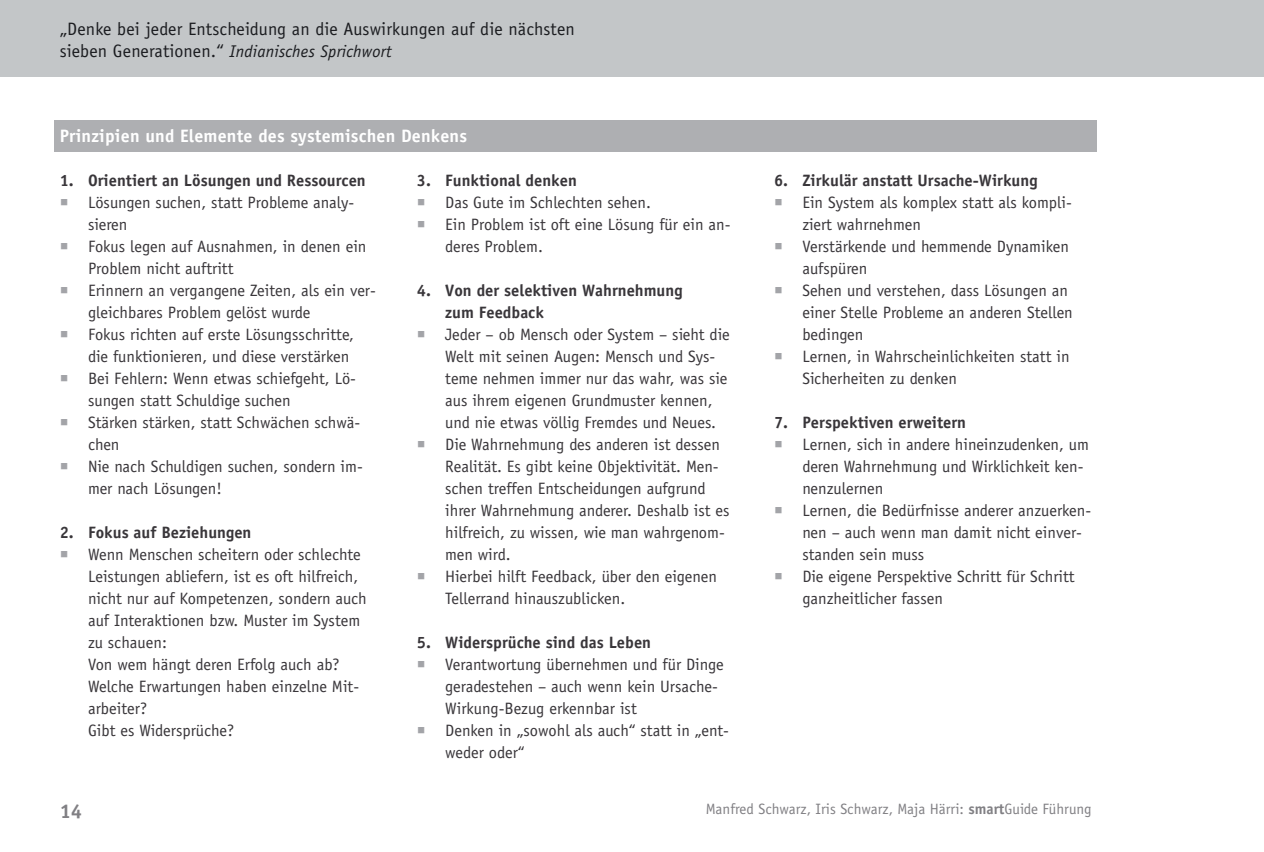
<style>
.page{position:relative;width:1264px;height:852px;background:#fff}
.page>*{position:absolute;margin:0;border:0;box-sizing:border-box;transform-origin:0 0}
.t1{font:700 20px "Officina Sans";color:#818084}
.t2{font:18px "Officina Sans";letter-spacing:.01em;color:#1b1c20}
.t3{font:700 18px "Officina Sans";letter-spacing:.01em;color:#fff}
.t4{font:italic 17px "Officina Sans";letter-spacing:.01em;color:#1b1c20}
.t5{font:16.4px/22px "Officina Sans";color:#39363a}
.t6{font:700 16.4px/22px "Officina Sans";color:#39363a}
.t7{font:15px "Officina Sans";color:#818084}
.s1{font-style:normal;font-size:18px}
.s2{font-weight:700}
</style>
<div class="page">
<div style="left:768px;top:120px;width:329px;height:32px;background:#aeafb2"></div>
<div style="left:0;top:0;width:1256px;height:77px;background:#c3c6c8"></div>
<div style="left:1256px;top:0;width:8px;height:77px;background:#c3c6c8"></div>
<div style="left:54px;top:120px;width:329px;height:32px;background:#aeafb2"></div>
<div style="left:371px;top:120px;width:403px;height:32px;background:#aeafb2"></div>
<p class="t2" style="left:60px;top:22px;width:517px">„Denke bei jeder Entscheidung an die Auswirkungen auf die nächsten</p>
<p class="t4" style="left:60px;top:45px;width:334px"><span class="s1">sieben Generationen.“</span> Indianisches Sprichwort</p>
<p class="t3" style="left:60px;top:129px;width:409px">Prinzipien und Elemente des systemischen Denkens</p>
<p class="t6" style="left:60px;top:171px;width:308px">1. Orientiert an Lösungen und Ressourcen</p>
<p class="t5" style="left:88px;top:193px;width:289px">Lösungen suchen, statt Probleme analy&shy;sieren<br>Fokus legen auf Ausnahmen, in denen ein<br>Problem nicht auftritt<br>Erinnern an vergangene Zeiten, als ein ver&shy;gleichbares Problem gelöst wurde<br>Fokus richten auf erste Lösungsschritte, die funktionieren, und diese verstärken<br>Bei Fehlern: Wenn etwas schiefgeht, Lö&shy;sungen statt Schuldige suchen<br>Stärken stärken, statt Schwächen schwä&shy;chen<br>Nie nach Schuldigen suchen, sondern im&shy;mer nach Lösungen!</p>
<p class="t6" style="left:60px;top:523px;width:193px">2. Fokus auf Beziehungen</p>
<p class="t5" style="left:88px;top:545px;width:280px">Wenn Menschen scheitern oder schlechte<br>Leistungen abliefern, ist es oft hilfreich, nicht nur auf Kompetenzen, sondern auch auf Interaktionen bzw. Muster im System zu schauen:<br>Von wem hängt deren Erfolg auch ab?<br>Welche Erwartungen haben einzelne Mit&shy;arbeiter?<br>Gibt es Widersprüche?</p>
<p class="t6" style="left:417px;top:171px;width:162px">3. Funktional denken</p>
<p class="t5" style="left:445px;top:193px;width:287px">Das Gute im Schlechten sehen.<br>Ein Problem ist oft eine Lösung für ein an&shy;deres Problem.</p>
<p class="t6" style="left:445px;top:281px;width:239px;text-indent:-28px">4. Von der selektiven Wahrnehmung zum Feedback</p>
<p class="t5" style="left:445px;top:325px;width:286px">Jeder – ob Mensch oder System – sieht die Welt mit seinen Augen: Mensch und Sys&shy;teme nehmen immer nur das wahr, was sie aus ihrem eigenen Grundmuster kennen, und nie etwas völlig Fremdes und Neues.<br>Die Wahrnehmung des anderen ist dessen Realität. Es gibt keine Objektivität. Men&shy;schen treffen Entscheidungen aufgrund ihrer Wahrnehmung anderer. Deshalb ist es hilfreich, zu wissen, wie man wahrgenom&shy;men wird.<br>Hierbei hilft Feedback, über den eigenen Tellerrand hinauszublicken.</p>
<p class="t6" style="left:417px;top:633px;width:236px">5. Widersprüche sind das Leben</p>
<p class="t5" style="left:445px;top:655px;width:285px">Verantwortung übernehmen und für Dinge geradestehen – auch wenn kein Ursache-<br>Wirkung-Bezug erkennbar ist<br>Denken in „sowohl als auch“ statt in „ent&shy;weder oder“</p>
<p class="t6" style="left:774px;top:171px;width:265px">6. Zirkulär anstatt Ursache-Wirkung</p>
<p class="t5" style="left:802px;top:193px;width:272px">Ein System als komplex statt als kompli&shy;ziert wahrnehmen<br>Verstärkende und hemmende Dynamiken aufspüren<br>Sehen und verstehen, dass Lösungen an einer Stelle Probleme an anderen Stellen bedingen<br>Lernen, in Wahrscheinlichkeiten statt in<br>Sicherheiten zu denken</p>
<p class="t6" style="left:774px;top:413px;width:194px">7. Perspektiven erweitern</p>
<p class="t5" style="left:802px;top:435px;width:290px">Lernen, sich in andere hineinzudenken, um deren Wahrnehmung und Wirklichkeit ken&shy;nenzulernen<br>Lernen, die Bedürfnisse anderer anzuerken&shy;nen – auch wenn man damit nicht einver&shy;standen sein muss<br>Die eigene Perspektive Schritt für Schritt ganzheitlicher fassen</p>
<p class="t1" style="left:60px;top:803px;width:24px">14</p>
<p class="t7" style="left:706px;top:803px;width:387px">Manfred Schwarz, Iris Schwarz, Maja Härri: <span class="s2">smart</span>Guide Führung</p>
</div>
